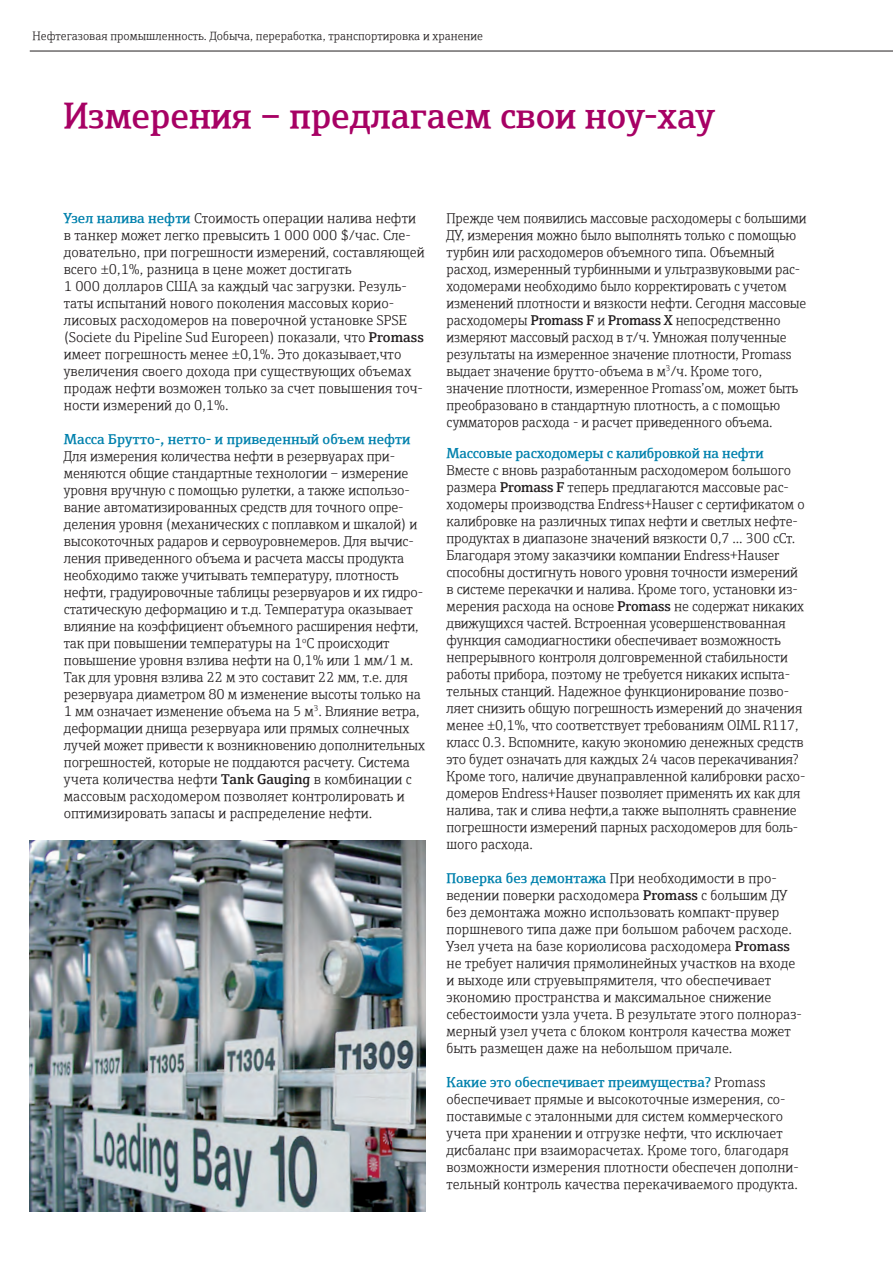
<style>
.page{position:relative;width:893px;height:1263px;background:#fff}
.page>*{position:absolute;margin:0;border:0;box-sizing:border-box;transform-origin:0 0}
.Headline_magenta{font:600 36px "E+H Serif";color:#a70164}
.Body_copy{font:300 14.25px/17px "E+H Serif";letter-spacing:-.01em;color:#231f20}
.Body_copy-2{font:600 14.25px "E+H Serif";letter-spacing:-.01em;color:#0081ad}
.t1{font:300 12px "E+H Serif";color:#231f20}
.s1{font-weight:600;color:#0081ad}
.s2{font-weight:600}
</style>
<div class="page">
<hr style="left:30px;top:51px;width:863px;height:1px;background:#231f20">
<img style="left:30px;top:840px;width:395px;height:372px">
<p class="t1" style="left:33px;top:27px;width:452px">Нефтегазовая промышленность. Добыча, переработка, транспортировка и хранение</p>
<p class="Headline_magenta" style="left:64px;top:88px;width:652px">Измерения – предлагаем свои ноу-хау</p>
<p class="Body_copy" style="left:64px;top:209px;width:362px"><span class="s1">Узел налива нефти</span> Стоимость операции налива нефти в танкер может легко превысить 1 000 000 $/час. Сле&shy;довательно, при погрешности измерений, составляющей всего ±0,1%, разница в цене может достигать<br>1 000 долларов США за каждый час загрузки. Резуль&shy;таты испытаний нового поколения массовых корио&shy;лисовых расходомеров на поверочной установке SPSE (Societe du Pipeline Sud Europeen) показали, что <span class="s2">Promass </span>имеет погрешность менее ±0,1%. Это доказывает,что увеличения своего дохода при существующих объемах продаж нефти возможен только за счет повышения точ&shy;ности измерений до 0,1%.</p>
<p class="Body_copy" style="left:64px;top:430px;width:363px"><span class="s1">Масса Брутто-, нетто- и приведенный объем нефти </span>Для измерения количества нефти в резервуарах при&shy;меняются общие стандартные технологии – измерение уровня вручную с помощью рулетки, а также использо&shy;вание автоматизированных средств для точного опре&shy;деления уровня (механических с поплавком и шкалой) и высокоточных радаров и сервоуровнемеров. Для вычис&shy;ления приведенного объема и расчета массы продукта необходимо также учитывать температуру, плотность нефти, градуировочные таблицы резервуаров и их гидро&shy;статическую деформацию и т.д. Температура оказывает влияние на коэффициент объемного расширения нефти, так при повышении температуры на 1<sup>о</sup>С происходит повышение уровня взлива нефти на 0,1% или 1 мм/1 м.<br>Так для уровня взлива 22 м это составит 22 мм, т.е. для резервуара диаметром 80 м изменение высоты только на 1 мм означает изменение объема на 5 м<sup>3</sup>. Влияние ветра, деформации днища резервуара или прямых солнечных лучей может привести к возникновению дополнительных погрешностей, которые не поддаются расчету. Система учета количества нефти <span class="s2">Tank Gauging</span> в комбинации с массовым расходомером позволяет контролировать и оптимизировать запасы и распределение нефти.</p>
<p class="Body_copy" style="left:446px;top:209px;width:362px">Прежде чем появились массовые расходомеры с большими ДУ, измерения можно было выполнять только с помощью турбин или расходомеров объемного типа. Объемный расход, измеренный турбинными и ультразвуковыми рас&shy;ходомерами необходимо было корректировать с учетом изменений плотности и вязкости нефти. Сегодня массовые расходомеры <span class="s2">Promass F</span> и <span class="s2">Promass X</span> непосредственно измеряют массовый расход в т/ч. Умножая полученные результаты на измеренное значение плотности, Promass выдает значение брутто-объема в м<sup>3</sup>/ч. Кроме того, значение плотности, измеренное Promass’ом, может быть преобразовано в стандартную плотность, а с помощью сумматоров расхода - и расчет приведенного объема.</p>
<p class="Body_copy-2" style="left:446px;top:442px;width:319px">Массовые расходомеры с калибровкой на нефти</p>
<p class="Body_copy" style="left:446px;top:461px;width:360px">Вместе с вновь разработанным расходомером большого размера <span class="s2">Promass F</span> теперь предлагаются массовые рас&shy;ходомеры производства Endress+Hauser с сертификатом о калибровке на различных типах нефти и светлых нефте&shy;продуктах в диапазоне значений вязкости 0,7 ... 300 cСт.<br>Благодаря этому заказчики компании Endress+Hauser способны достигнуть нового уровня точности измерений в системе перекачки и налива. Кроме того, установки из&shy;мерения расхода на основе <span class="s2">Promass</span> не содержат никаких движущихся частей. Встроенная усовершенствованная функция самодиагностики обеспечивает возможность непрерывного контроля долговременной стабильности работы прибора, поэтому не требуется никаких испыта&shy;тельных станций. Надежное функционирование позво&shy;ляет снизить общую погрешность измерений до значения менее ±0,1%, что соответствует требованиям OIML R117, класс 0.3. Вспомните, какую экономию денежных средств это будет означать для каждых 24 часов перекачивания?<br>Кроме того, наличие двунаправленной калибровки расхо&shy;домеров Endress+Hauser позволяет применять их как для налива, так и слива нефти,а также выполнять сравнение погрешности измерений парных расходомеров для боль&shy;шого расхода.</p>
<p class="Body_copy" style="left:446px;top:869px;width:357px"><span class="s1">Поверка без демонтажа</span> При необходимости в про&shy;ведении поверки расходомера <span class="s2">Promass</span> с большим ДУ без демонтажа можно использовать компакт-прувер поршневого типа даже при большом рабочем расходе.<br>Узел учета на базе кориолисова расходомера <span class="s2">Promass </span>не требует наличия прямолинейных участков на входе и выходе или струевыпрямителя, что обеспечивает экономию пространства и максимальное снижение себестоимости узла учета. В результате этого полнораз&shy;мерный узел учета с блоком контроля качества может быть размещен даже на небольшом причале.</p>
<p class="Body_copy" style="left:446px;top:1073px;width:354px"><span class="s1">Какие это обеспечивает преимущества?</span> Promass обеспечивает прямые и высокоточные измерения, со&shy;поставимые с эталонными для систем коммерческого учета при хранении и отгрузке нефти, что исключает дисбаланс при взаиморасчетах. Кроме того, благодаря возможности измерения плотности обеспечен дополни&shy;тельный контроль качества перекачиваемого продукта.</p>
</div>
